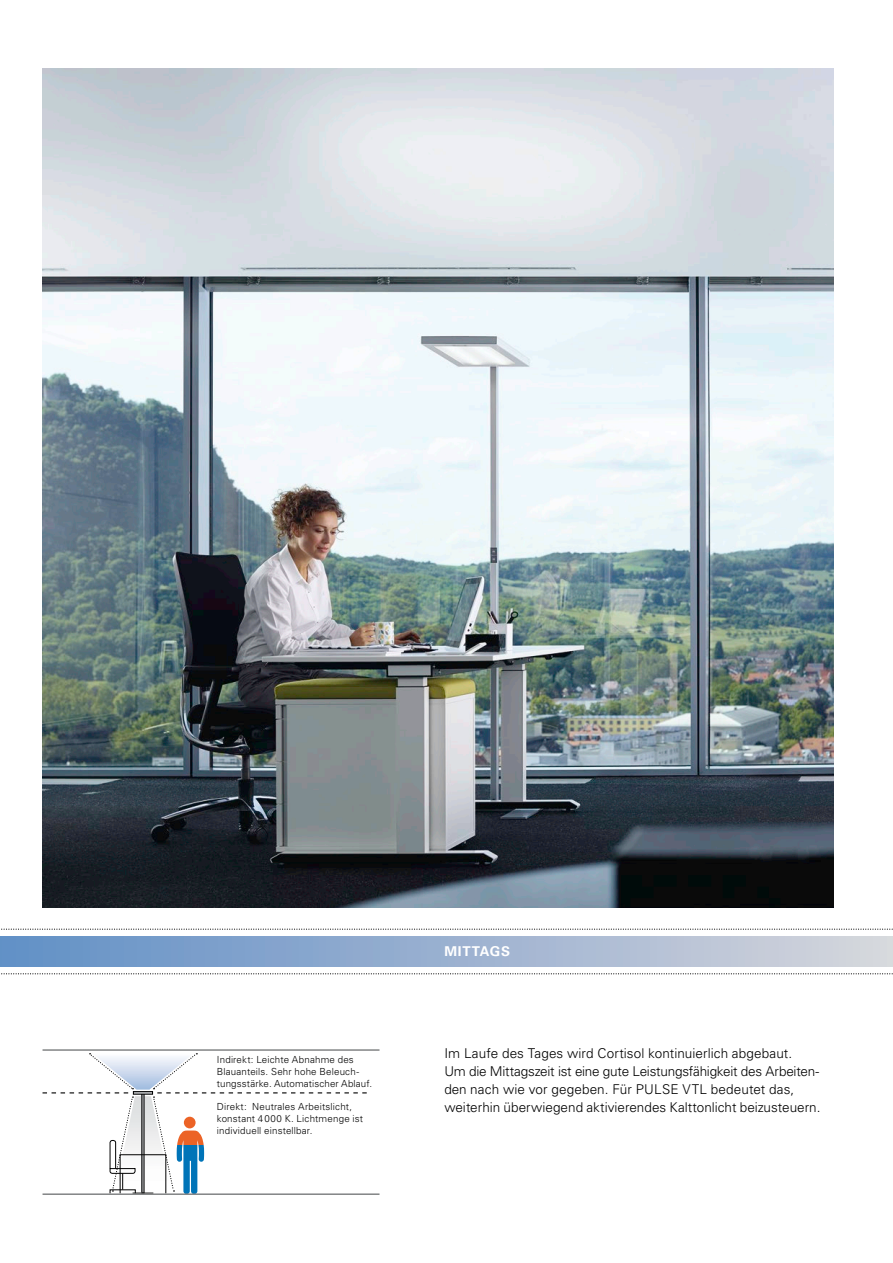
<style>
.page{position:relative;width:893px;height:1263px;background:#fff}
.page>*{position:absolute;margin:0;border:0;box-sizing:border-box;transform-origin:0 0}
.t1{font:300 13.5px/18px "Univers LT Std";color:#000}
.t2{font:700 13.5px "Univers LT Std";letter-spacing:.055em;color:#fff}
.t3{font:300 9.75px/12px "Univers LT Std";letter-spacing:.015em;color:#000}
</style>
<div class="page">
<img style="left:43px;top:68px;width:790px;height:840px">
<div style="left:0;top:936px;width:893px;height:30px;background:linear-gradient(to right,#608ec6,#d6d6dc)"></div>
<svg style="left:1px;top:973px;width:892px;height:1px"></svg>
<svg style="left:1px;top:928px;width:892px;height:2px"></svg>
<hr style="left:43px;top:1049px;width:336px;height:2px;background:#828485">
<svg style="left:43px;top:1053px;width:324px;height:140px"></svg>
<hr style="left:43px;top:1193px;width:336px;height:2px;background:#828485">
<p class="t3" style="left:217px;top:1053px;width:157px">Indirekt: Leichte Abnahme des<br>Blauanteils. Sehr hohe Beleuch&shy;tungsstärke. Automatischer Ablauf.</p>
<p class="t3" style="left:217px;top:1100px;width:148px">Direkt: Neutrales Arbeitslicht, konstant 4 000 K. Lichtmenge ist individuell einstellbar.</p>
<p class="t2" style="left:444px;top:943px;width:67px">MITTAGS</p>
<p class="t1" style="left:444px;top:1044px;width:378px">Im Laufe des Tages wird Cortisol kontinuierlich abgebaut.<br>Um die Mittagszeit ist eine gute Leistungsfähigkeit des Arbeiten&shy;den nach wie vor gegeben. Für PULSE VTL bedeutet das, weiterhin überwiegend aktivierendes Kalttonlicht beizusteuern.</p>
</div>
